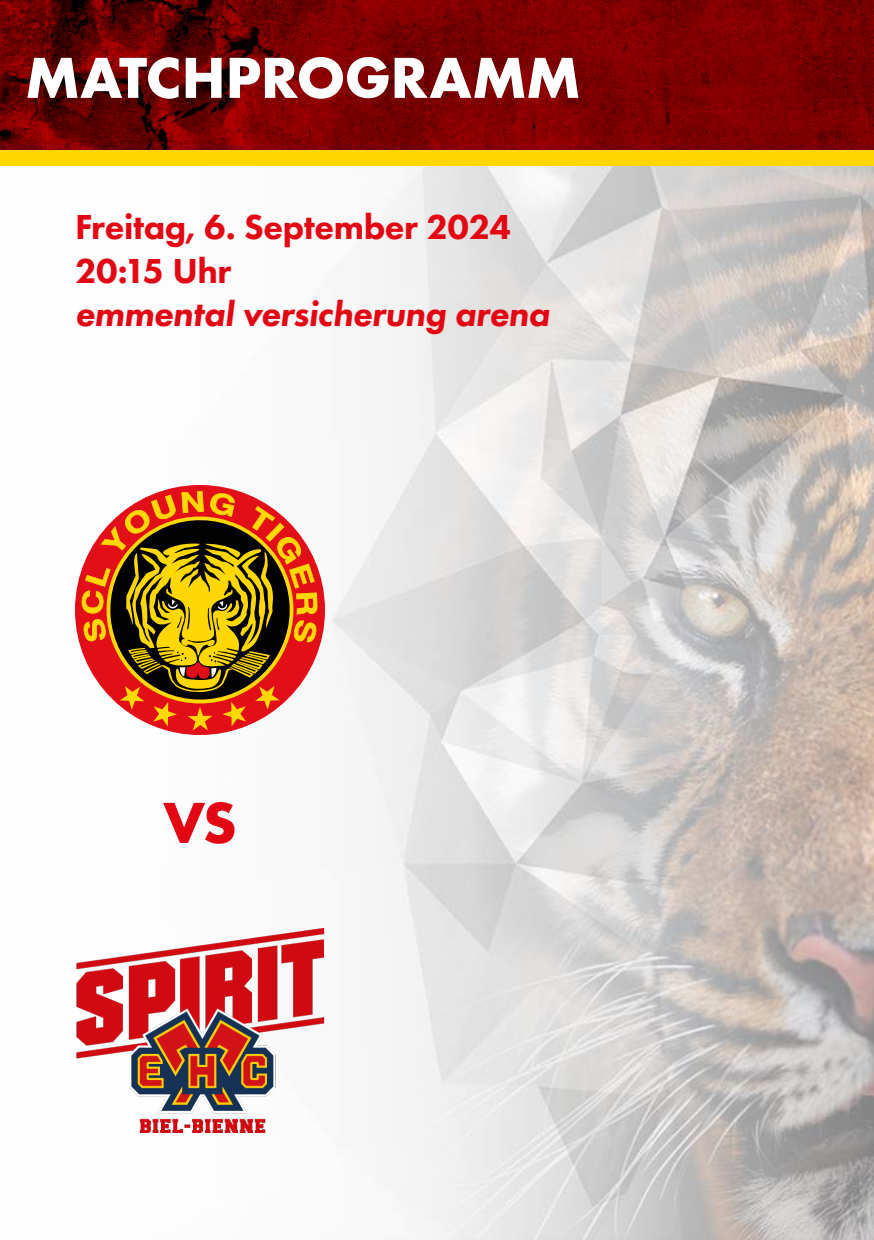
<style>
.page{position:relative;width:874px;height:1240px;background:#fff}
.page>*{position:absolute;margin:0;border:0;box-sizing:border-box;transform-origin:0 0}
.t1{font:700 60px "Futura PT";letter-spacing:-.01em;color:#fff}
.t2{font:700 60px "Futura PT";color:#e30613}
.t3{font:800 36px/43.2px "Futura PT";letter-spacing:-.01em;color:#e30613}
.t4{font:italic 800 36px "Futura PT";letter-spacing:-.015em;color:#e30613}
</style>
<div class="page">
<img style="left:0;top:0;width:874px;height:150px">
<img style="left:0;top:165px;width:874px;height:1075px">
<div style="left:0;top:150px;width:874px;height:15px;background:#ffd600"></div>
<div style="left:75px;top:485px;width:250px;height:250px;background:#e20e18;border-radius:50%"></div>
<svg style="left:82px;top:491px;width:236px;height:240px"></svg>
<img style="left:75px;top:928px;width:250px;height:204px">
<h1 class="t1" style="left:25px;top:39px;width:557px">MATCHPROGRAMM</h1>
<p class="t3" style="left:75px;top:205px;width:438px">Freitag, 6. September 2024<br>20:15 Uhr</p>
<p class="t4" style="left:75px;top:291px;width:476px">emmental versicherung arena</p>
<h1 class="t2" style="left:163px;top:784px;width:75px">VS</h1>
</div>
